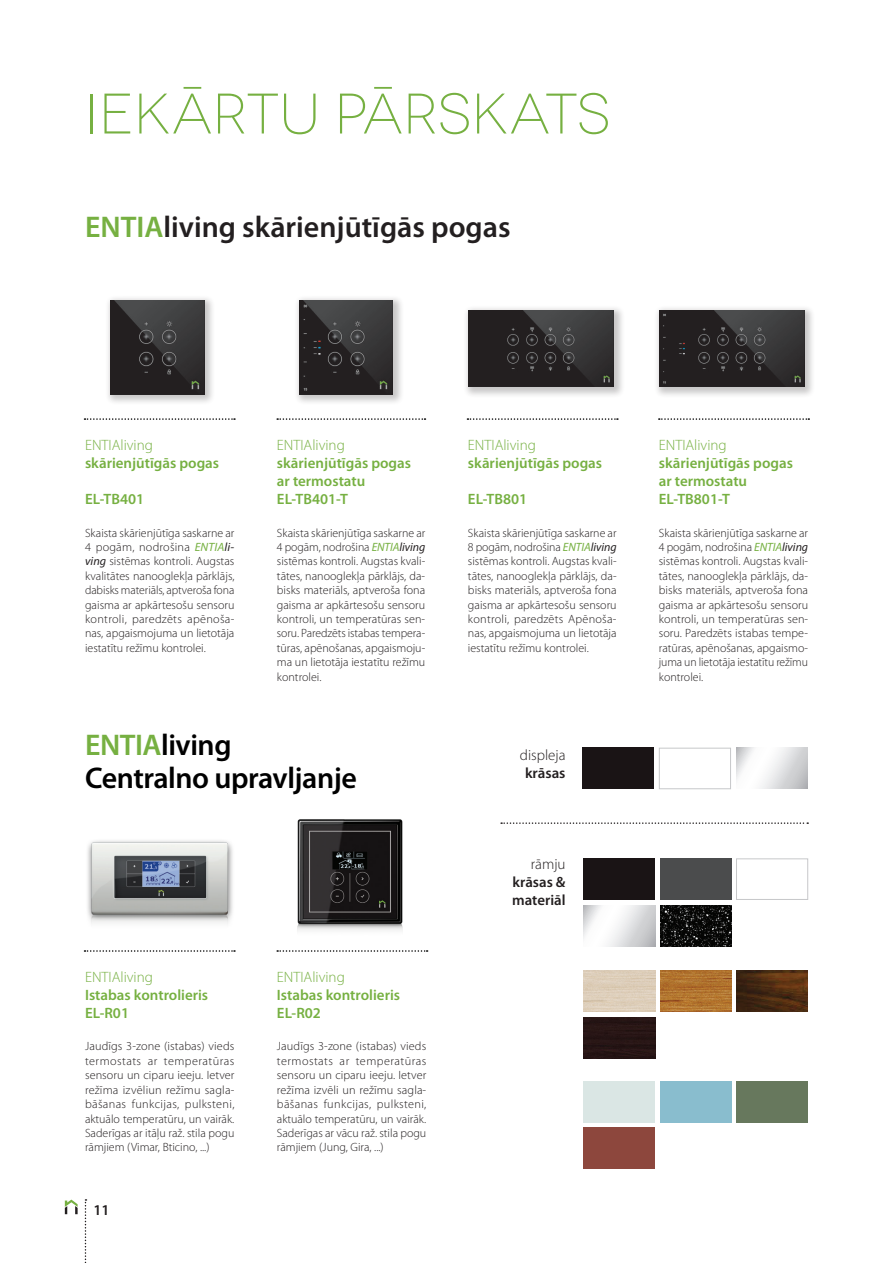
<style>
.page{position:relative;width:893px;height:1263px;background:#fff}
.page>*{position:absolute;margin:0;border:0;box-sizing:border-box;transform-origin:0 0}
.t1{font:300 57px "Novecentowide";color:#76b041}
.t2{font:600 30px/33px "Myriad Pro";letter-spacing:-.015em;color:#000}
.t3{font:600 30px "Myriad Pro";color:#231f20}
.t4{font:600 15px/18px "Myriad Pro";color:#76b041}
.t5{font:300 15px "Myriad Pro";color:#76b041}
.t6{font:300 15px/18px "Myriad Pro";color:#231f20;text-align:center}
.t7{font:600 15px "Myriad Pro";color:#231f20}
.t8{font:600 14.85px/17.9px "Myriad Pro";color:#231f20}
.t9{font:300 12px/14.4px "Myriad Pro";color:#231f20;text-align:justify}
.s1{color:#76b041}
.s2{font-weight:400;font-style:italic;color:#76b041}
.s3{font-weight:400;font-style:italic}
.s4{font-weight:600;font-size:14.85px}
.s5{font-weight:600}
</style>
<div class="page">
<svg style="left:85px;top:1199px;width:1px;height:64px"></svg>
<svg style="left:65px;top:1199px;width:13px;height:15px"></svg>
<svg style="left:85px;top:418px;width:150px;height:2px"></svg>
<svg style="left:467px;top:418px;width:151px;height:2px"></svg>
<svg style="left:659px;top:418px;width:150px;height:2px"></svg>
<svg style="left:277px;top:418px;width:148px;height:2px"></svg>
<svg style="left:85px;top:950px;width:150px;height:2px"></svg>
<img style="left:87px;top:840px;width:146px;height:84px">
<svg style="left:277px;top:950px;width:151px;height:2px"></svg>
<svg style="left:501px;top:822px;width:307px;height:2px"></svg>
<div style="left:660px;top:1081px;width:72px;height:41px;background:#89bdce"></div>
<div style="left:660px;top:859px;width:72px;height:41px;background:#4b4c4d"></div>
<div style="left:583px;top:748px;width:71px;height:41px;background:#1a1415"></div>
<div style="left:584px;top:859px;width:71px;height:41px;background:#1a1415"></div>
<div style="left:659px;top:748px;width:72px;height:41px;background:#fff;border:1px solid #c7c8ca"></div>
<div style="left:736px;top:859px;width:72px;height:41px;background:#fff;border:1px solid #c7c8ca"></div>
<div style="left:584px;top:1127px;width:71px;height:41px;background:#8d473d"></div>
<div style="left:736px;top:1081px;width:72px;height:41px;background:#67785d"></div>
<div style="left:584px;top:1017px;width:71px;height:41px;background:#271515"></div>
<img style="left:736px;top:971px;width:72px;height:41px">
<img style="left:660px;top:905px;width:72px;height:41px">
<img style="left:660px;top:971px;width:72px;height:41px">
<img style="left:584px;top:971px;width:71px;height:41px">
<div style="left:584px;top:1081px;width:71px;height:41px;background:#dae6e4"></div>
<svg style="left:736px;top:748px;width:72px;height:41px"></svg>
<svg style="left:584px;top:905px;width:71px;height:41px"></svg>
<div style="left:105px;top:295px;width:111px;height:111px;background:#231f20;opacity:.25"></div>
<img style="left:111px;top:301px;width:93px;height:93px">
<div style="left:463px;top:305px;width:162px;height:94px;background:#231f20;opacity:.25"></div>
<img style="left:468px;top:311px;width:146px;height:76px">
<div style="left:653px;top:305px;width:163px;height:94px;background:#231f20;opacity:.25"></div>
<img style="left:659px;top:311px;width:145px;height:76px">
<div style="left:294px;top:295px;width:111px;height:111px;background:#231f20;opacity:.25"></div>
<img style="left:299px;top:301px;width:94px;height:93px">
<img style="left:297px;top:819px;width:106px;height:112px">
<h1 class="t1" style="left:85px;top:81px;width:527px">IEKĀRTU PĀRSKATS</h1>
<h2 class="t3" style="left:85px;top:211px;width:427px"><span class="s1">ENTIA</span>living skārienjūtīgās pogas</h2>
<p class="t5" style="left:85px;top:437px;width:69px">ENTIAliving</p>
<p class="t4" style="left:85px;top:454px;width:136px">skārienjūtīgās pogas</p>
<p class="t4" style="left:85px;top:490px;width:61px">EL-TB401</p>
<p class="t9" style="left:85px;top:526px;width:151px">Skaista skārienjūtīga saskarne ar 4 pogām, nodrošina <span class="s2">ENTIA</span><span class="s3">li&shy;ving</span> sistēmas kontroli. Augstas kvalitātes nanooglekļa pārklājs, dabisks materiāls, aptveroša fona gaisma ar apkārtesošu sensoru kontroli, paredzēts apēnoša&shy;nas, apgaismojuma un lietotāja iestatītu režīmu kontrolei.</p>
<p class="t5" style="left:277px;top:437px;width:69px">ENTIAliving</p>
<p class="t4" style="left:277px;top:454px;width:136px">skārienjūtīgās pogas ar termostatu<br>EL-TB401-T</p>
<p class="t9" style="left:277px;top:526px;width:150px">Skaista skārienjūtīga saskarne ar 4 pogām, nodrošina <span class="s2">ENTIA</span><span class="s3">living </span>sistēmas kontroli. Augstas kvali&shy;tātes, nanooglekļa pārklājs, da&shy;bisks materiāls, aptveroša fona gaisma ar apkārtesošu sensoru kontroli, un temperatūras sen&shy;soru. Paredzēts istabas tempera&shy;tūras, apēnošanas, apgaismoju&shy;ma un lietotāja iestatītu režīmu kontrolei.</p>
<h2 class="t2" style="left:85px;top:729px;width:273px"><span class="s1">ENTIA</span>living<br>Centralno upravljanje</h2>
<p class="t5" style="left:85px;top:969px;width:69px">ENTIAliving</p>
<p class="t4" style="left:85px;top:986px;width:125px">Istabas kontrolieris<br>EL-R01</p>
<p class="t9" style="left:85px;top:1039px;width:151px">Jaudīgs 3-zone (istabas) vieds termostats ar temperatūras sensoru un ciparu ieeju. Ietver režīma izvēliun režīmu sagla&shy;bāšanas funkcijas, pulksteni, aktuālo temperatūru, un vairāk.<br>Saderīgas ar itāļu raž. stila pogu rāmjiem (Vimar, Bticino, ...)</p>
<p class="t7" style="left:93px;top:1201px;width:18px">11</p>
<p class="t5" style="left:277px;top:969px;width:69px">ENTIAliving</p>
<p class="t4" style="left:277px;top:986px;width:125px">Istabas kontrolieris<br>EL-R02</p>
<p class="t9" style="left:277px;top:1039px;width:151px">Jaudīgs 3-zone (istabas) vieds termostats ar temperatūras sensoru un ciparu ieeju. Ietver režīma izvēli un režīmu sagla&shy;bāšanas funkcijas, pulksteni, aktuālo temperatūru, un vairāk.<br>Saderīgas ar vācu raž. stila pogu rāmjiem (Jung, Gira, ...)</p>
<p class="t5" style="left:468px;top:437px;width:69px">ENTIAliving</p>
<p class="t4" style="left:468px;top:454px;width:136px">skārienjūtīgās pogas</p>
<p class="t4" style="left:468px;top:490px;width:61px">EL-TB801</p>
<p class="t9" style="left:468px;top:526px;width:150px">Skaista skārienjūtīga saskarne ar 8 pogām, nodrošina <span class="s2">ENTIA</span><span class="s3">living </span>sistēmas kontroli. Augstas kvali&shy;tātes, nanooglekļa pārklājs, da&shy;bisks materiāls, aptveroša fona gaisma ar apkārtesošu sensoru kontroli, paredzēts Apēnoša&shy;nas, apgaismojuma un lietotāja iestatītu režīmu kontrolei.</p>
<p class="t6" style="left:520px;top:746px;width:47px">displeja <span class="s4">k</span><span class="s5">rāsas</span></p>
<p class="t6" style="left:531px;top:855px;width:36px">rāmju</p>
<p class="t8" style="left:512px;top:873px;width:55px">krāsas &amp; materiāl</p>
<p class="t5" style="left:659px;top:437px;width:69px">ENTIAliving</p>
<p class="t4" style="left:659px;top:454px;width:136px">skārienjūtīgās pogas ar termostatu<br>EL-TB801-T</p>
<p class="t9" style="left:659px;top:526px;width:151px">Skaista skārienjūtīga saskarne ar 4 pogām, nodrošina <span class="s2">ENTIA</span><span class="s3">living </span>sistēmas kontroli. Augstas kvali&shy;tātes, nanooglekļa pārklājs, da&shy;bisks materiāls, aptveroša fona gaisma ar apkārtesošu sensoru kontroli, un temperatūras sen&shy;soru. Paredzēts istabas tempe&shy;ratūras, apēnošanas, apgaismo&shy;juma un lietotāja iestatītu režīmu kontrolei.</p>
</div>
